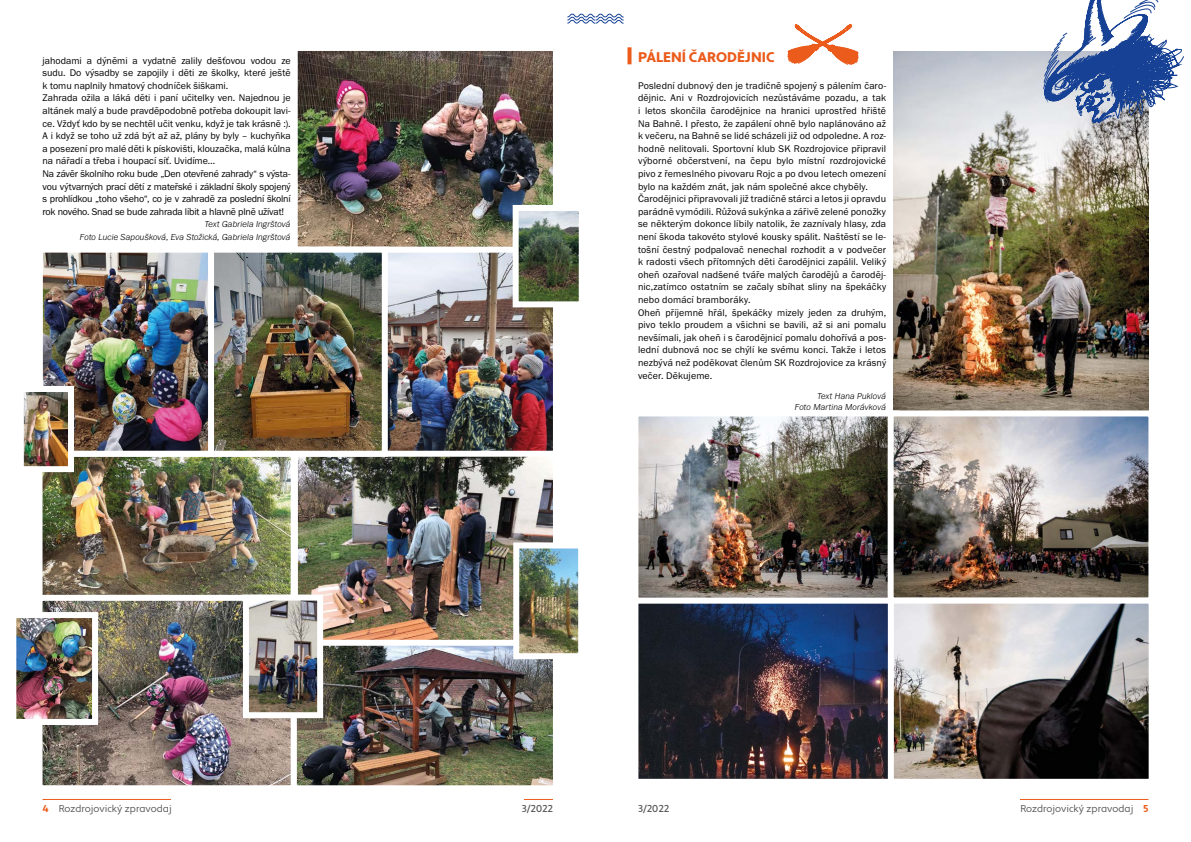
<style>
.page{position:relative;width:1191px;height:842px;background:#fff}
.page>*{position:absolute;margin:0;border:0;box-sizing:border-box;transform-origin:0 0}
.t1{font:900 14px "Apertura";letter-spacing:.005em;color:#eb5b1b}
.t2{font:10px/12.6px "Franklin Gothic URW Boo";letter-spacing:.005em;color:#000}
.t3{font:10px "Apertura";color:#575756}
.t4{font:500 10px "Apertura";color:#575756}
.t5{font:italic 300 9px/12.6px "Franklin Gothic URW";color:#000;text-align:right}
.s1{font-weight:700;color:#eb5b1b}
</style>
<div class="page">
<svg style="left:567px;top:13px;width:57px;height:11px"></svg>
<hr style="left:43px;top:799px;width:128px;height:1px;background:#eb5b1b">
<hr style="left:1020px;top:799px;width:128px;height:1px;background:#eb5b1b">
<svg style="left:524px;top:799px;width:29px;height:1px"></svg>
<img style="left:300px;top:649px;width:253px;height:137px">
<img style="left:42px;top:460px;width:247px;height:132px">
<img style="left:391px;top:256px;width:162px;height:192px">
<img style="left:289px;top:448px;width:264px;height:201px">
<img style="left:297px;top:51px;width:256px;height:205px">
<img style="left:42px;top:592px;width:258px;height:194px">
<img style="left:42px;top:252px;width:163px;height:208px">
<img style="left:205px;top:244px;width:186px;height:216px">
<img style="left:510px;top:539px;width:69px;height:123px">
<img style="left:509px;top:202px;width:70px;height:108px">
<img style="left:16px;top:609px;width:85px;height:119px">
<img style="left:23px;top:383px;width:54px;height:92px">
<img style="left:240px;top:591px;width:86px;height:130px">
<img style="left:638px;top:607px;width:247px;height:172px">
<img style="left:893px;top:51px;width:255px;height:356px">
<img style="left:638px;top:416px;width:246px;height:191px">
<img style="left:884px;top:407px;width:265px;height:200px">
<img style="left:885px;top:595px;width:264px;height:184px">
<svg style="left:627px;top:47px;width:4px;height:17px"></svg>
<svg style="left:1043px;top:0;width:141px;height:135px"></svg>
<svg style="left:787px;top:24px;width:71px;height:41px"></svg>
<p class="t2" style="left:43px;top:54px;width:250px">jahodami a dýněmi a vydatně zalily dešťovou vodou ze sudu. Do výsadby se zapojily i děti ze školky, které ještě k tomu naplnily hmatový chodníček šiškami.<br>Zahrada ožila a láká děti i paní učitelky ven. Najednou je altánek malý a bude pravděpodobně potřeba dokoupit lavi&shy;ce. Vždyť kdo by se nechtěl učit venku, když je tak krásně :).<br>A i když se toho už zdá být až až, plány by byly – kuchyňka a posezení pro malé děti k pískovišti, klouzačka, malá kůlna na nářadí a třeba i houpací síť. Uvidíme…<br>Na závěr školního roku bude „Den otevřené zahrady“ s výsta&shy;vou výtvarných prací dětí z mateřské i základní školy spojený s prohlídkou „toho všeho“, co je v zahradě za poslední školní rok nového. Snad se bude zahrada líbit a hlavně plně užívat!</p>
<p class="t5" style="left:80px;top:218px;width:212px">Text Gabriela Ingrštová<br>Foto Lucie Sapoušková, Eva Stožická, Gabriela Ingrštová</p>
<h1 class="t1" style="left:638px;top:48px;width:138px">PÁLENÍ ČARODĚJNIC</h1>
<p class="t2" style="left:638px;top:79px;width:250px">Poslední dubnový den je tradičně spojený s pálením čaro&shy;dějnic. Ani v Rozdrojovicích nezůstáváme pozadu, a tak i letos skončila čarodějnice na hranici uprostřed hřiště Na Bahně. I přesto, že zapálení ohně bylo naplánováno až k večeru, na Bahně se lidé scházeli již od odpoledne. A roz&shy;hodně nelitovali. Sportovní klub SK Rozdrojovice připravil výborné občerstvení, na čepu bylo místní rozdrojovické pivo z řemeslného pivovaru Rojc a po dvou letech omezení bylo na každém znát, jak nám společné akce chyběly.<br>Čarodějnici připravovali již tradičně stárci a letos ji opravdu parádně vymódili. Růžová sukýnka a zářivě zelené ponožky se některým dokonce líbily natolik, že zaznívaly hlasy, zda není škoda takovéto stylové kousky spálit. Naštěstí se le&shy;tošní čestný podpalovač nenechal rozhodit a v podvečer k radosti všech přítomných děti čarodějnici zapálil. Veliký oheň ozařoval nadšené tváře malých čarodějů a čaroděj&shy;nic,zatímco ostatním se začaly sbíhat sliny na špekáčky nebo domácí bramboráky.<br>Oheň příjemně hřál, špekáčky mizely jeden za druhým, pivo teklo proudem a všichni se bavili, až si ani pomalu nevšímali, jak oheň i s čarodějnicí pomalu dohořívá a pos&shy;lední dubnová noc se chýlí ke svému konci. Takže i letos nezbývá než poděkovat členům SK Rozdrojovice za krásný večer. Děkujeme.</p>
<p class="t5" style="left:795px;top:391px;width:93px;line-height:10.8px">Text Hana Puklová<br>Foto Martina Morávková</p>
<p class="t3" style="left:43px;top:803px;width:131px"><span class="s1">4</span> Rozdrojovický zpravodaj</p>
<p class="t4" style="left:522px;top:803px;width:33px">3/2022</p>
<p class="t4" style="left:638px;top:803px;width:33px">3/2022</p>
<p class="t3" style="left:1020px;top:803px;width:130px">Rozdrojovický zpravodaj <span class="s1">5</span></p>
</div>
